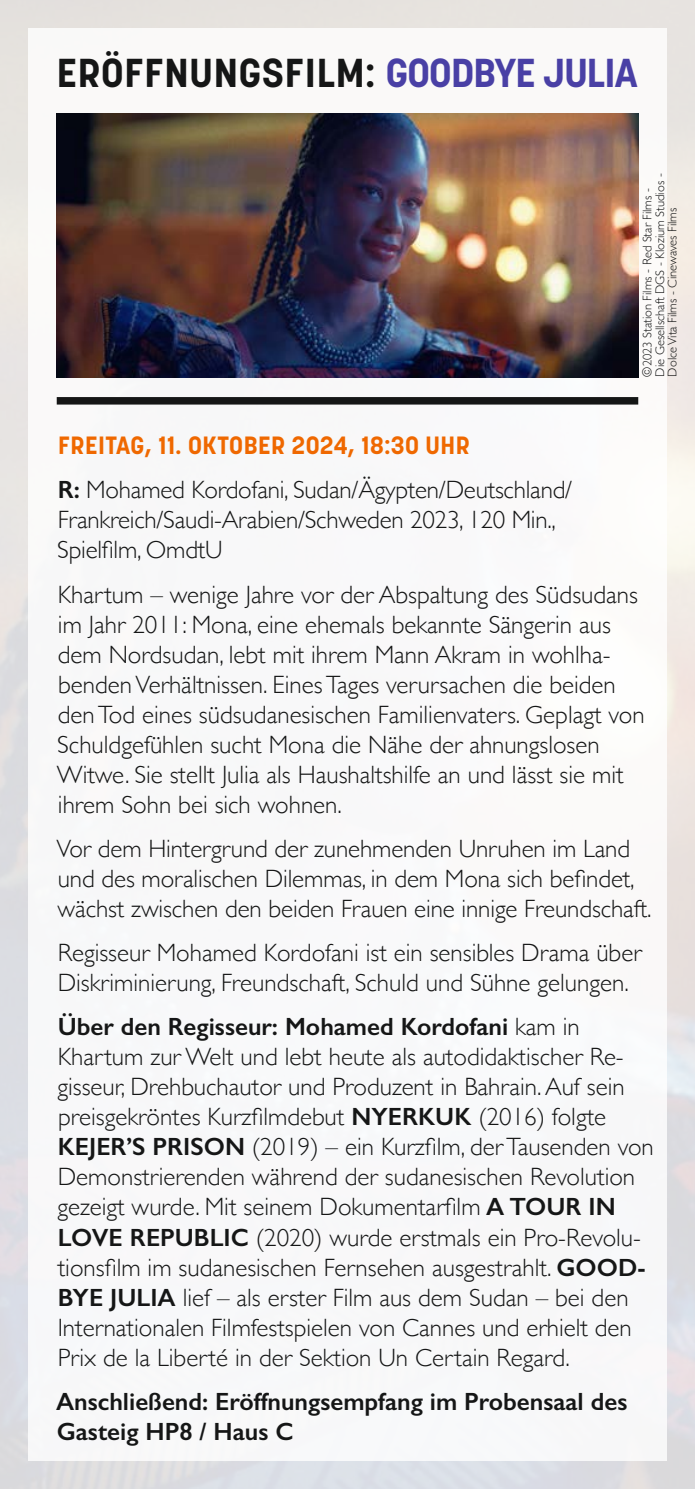
<style>
.page{position:relative;width:695px;height:1489px;background:#fff}
.page>*{position:absolute;margin:0;border:0;box-sizing:border-box;transform-origin:0 0}
.Filmtitel{font:700 40px "Korolev";letter-spacing:.02em;color:#151616}
.Fließtext{font:300 25px/30px "Gill Sans";color:#151616}
.Fließtext-2{font:600 25px/30px "Gill Sans";color:#151616}
.Datum_GBST_und_seminbold{font:700 24.75px "Korolev";letter-spacing:.02em;color:#ef6800}
.Marginalie{font:300 12.5px "Gill Sans";color:#151616}
.s1{color:#4940a5}
.s2{font-weight:600}
</style>
<div class="page">
<div style="left:28px;top:28px;width:638px;height:1432px;background:#f8f8f9"></div>
<img style="left:57px;top:113px;width:581px;height:264px">
<div style="left:57px;top:397px;width:581px;height:7px;background:#151616"></div>
<p class="Filmtitel" style="left:57px;top:48px;width:582px">ERÖFFNUNGSFILM: <span class="s1">GOODBYE JULIA</span></p>
<p class="Marginalie" style="left:650px;top:376px;width:204px;rotate:-90deg">Die Gesellschaft DGS - Klozium Studios -</p>
<p class="Marginalie" style="left:637px;top:376px;width:190px;rotate:-90deg">©2023 Station Films - Red Star Films -</p>
<p class="Marginalie" style="left:662px;top:376px;width:170px;rotate:-90deg">Dolce Vita Films - Cinewaves Films</p>
<p class="Datum_GBST_und_seminbold" style="left:58px;top:430px;width:413px">FREITAG, 11. OKTOBER 2024, 18:30 UHR</p>
<p class="Fließtext" style="left:57px;top:474px;width:516px"><span class="s2">R:</span> Mohamed Kordofani, Sudan/Ägypten/Deutschland/<br>Frankreich/Saudi-Arabien/Schweden 2023, 120 Min.,<br>Spielfilm, OmdtU</p>
<p class="Fließtext" style="left:57px;top:578px;width:589px">Khartum – wenige Jahre vor der Abspaltung des Südsudans im Jahr 2011: Mona, eine ehemals bekannte Sängerin aus dem Nordsudan, lebt mit ihrem Mann Akram in wohlha&shy;benden Verhältnissen. Eines Tages verursachen die beiden den Tod eines südsudanesischen Familienvaters. Geplagt von Schuldgefühlen sucht Mona die Nähe der ahnungslosen Witwe. Sie stellt Julia als Haushaltshilfe an und lässt sie mit ihrem Sohn bei sich wohnen.</p>
<p class="Fließtext" style="left:56px;top:832px;width:596px">Vor dem Hintergrund der zunehmenden Unruhen im Land und des moralischen Dilemmas, in dem Mona sich befindet, wächst zwischen den beiden Frauen eine innige Freundschaft.</p>
<p class="Fließtext" style="left:58px;top:936px;width:585px">Regisseur Mohamed Kordofani ist ein sensibles Drama über<br>Diskriminierung, Freundschaft, Schuld und Sühne gelungen.</p>
<p class="Fließtext" style="left:58px;top:1010px;width:597px"><span class="s2">Über den Regisseur: Mohamed Kordofani</span> kam in Khartum zur Welt und lebt heute als autodidaktischer Re&shy;gisseur, Drehbuchautor und Produzent in Bahrain. Auf sein preisgekröntes Kurzfilmdebut <span class="s2">NYERKUK</span> (2016) folgte <span class="s2">KEJER’S PRISON</span> (2019) – ein Kurzfilm, der Tausenden von Demonstrierenden während der sudanesischen Revolution gezeigt wurde. Mit seinem Dokumentarfilm <span class="s2">A TOUR IN LOVE REPUBLIC</span> (2020) wurde erstmals ein Pro-Revolu&shy;tionsfilm im sudanesischen Fernsehen ausgestrahlt. <span class="s2">GOOD-BYE JULIA</span> lief – als erster Film aus dem Sudan – bei den Internationalen Filmfestspielen von Cannes und erhielt den Prix de la Liberté in der Sektion Un Certain Regard.</p>
<p class="Fließtext-2" style="left:56px;top:1385px;width:573px">Anschließend: Eröffnungsempfang im Probensaal des<br>Gasteig HP8 / Haus C</p>
</div>
